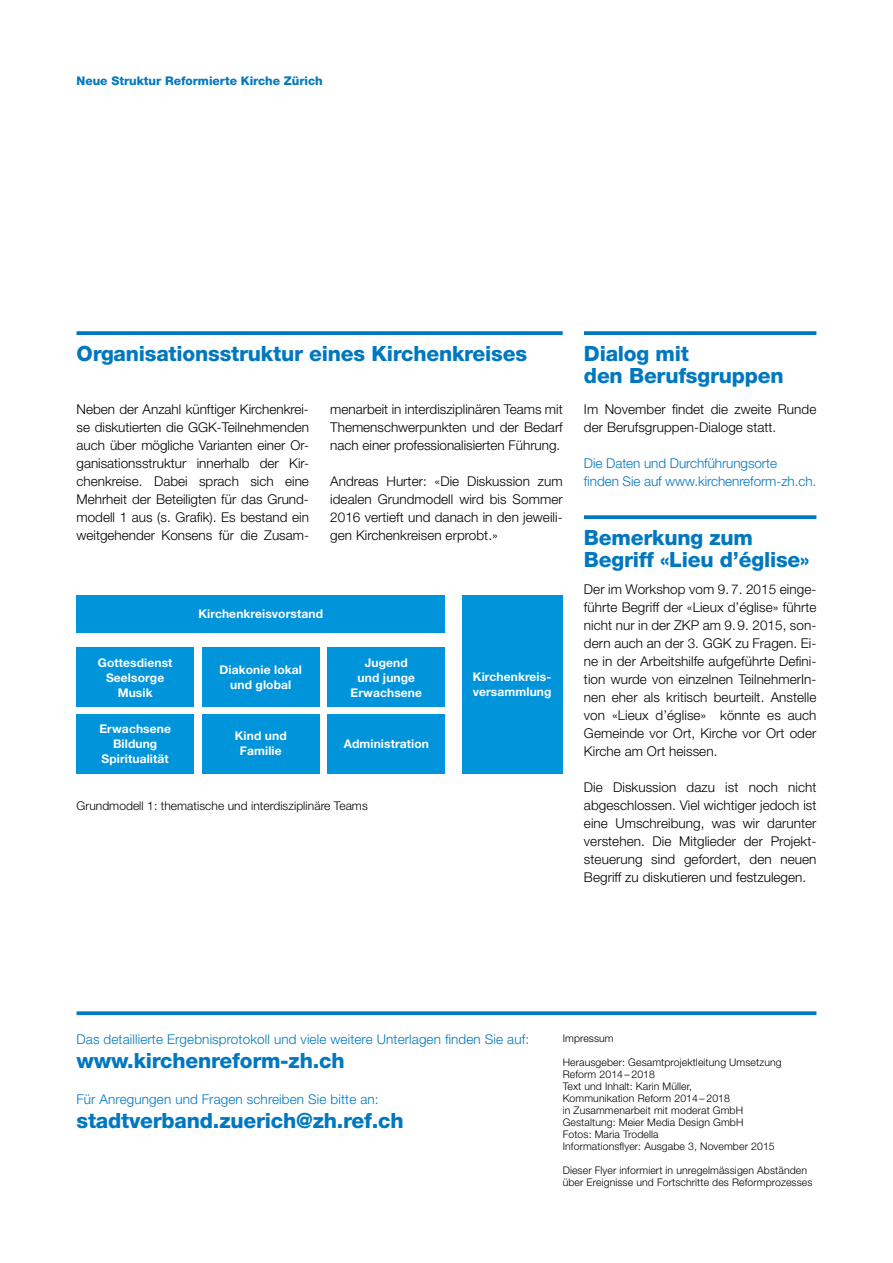
<style>
.page{position:relative;width:893px;height:1263px;background:#fff}
.page>*{position:absolute;margin:0;border:0;box-sizing:border-box;transform-origin:0 0}
.t1{font:800 21px/22.5px "Helvetica Neue LT Std";letter-spacing:-.01em;color:#0078bf}
.t2{font:300 13.5px/18px "Helvetica Neue LT Pro";letter-spacing:.005em;color:#000;text-align:justify}
.t3{font:300 13.5px/18px "Helvetica Neue LT Pro";letter-spacing:.01em;color:#0078bf}
.t4{font:700 12px/15px "Helvetica Neue LT Pro";letter-spacing:.01em;color:#fff;text-align:center}
.t5{font:300 12px "Helvetica Neue LT Pro";letter-spacing:.005em;color:#000}
.t6{font:800 12px "Helvetica Neue LT Std";color:#0078bf}
.t7{font:300 10.5px/12px "Helvetica Neue LT Pro";letter-spacing:.01em;color:#000}
</style>
<div class="page">
<svg style="left:77px;top:1011px;width:739px;height:4px;background:#1784c4"></svg>
<svg style="left:584px;top:331px;width:232px;height:4px"></svg>
<svg style="left:584px;top:515px;width:232px;height:4px"></svg>
<svg style="left:77px;top:331px;width:486px;height:4px;background:#0f80c2"></svg>
<div style="left:77px;top:595px;width:368px;height:37px;background:#0095db"></div>
<div style="left:77px;top:648px;width:117px;height:59px;background:#0095db"></div>
<div style="left:77px;top:714px;width:117px;height:59px;background:#0095db"></div>
<div style="left:202px;top:648px;width:117px;height:59px;background:#0095db"></div>
<div style="left:202px;top:714px;width:117px;height:59px;background:#0095db"></div>
<div style="left:328px;top:648px;width:117px;height:59px;background:#0095db"></div>
<div style="left:328px;top:714px;width:117px;height:59px;background:#0095db"></div>
<div style="left:462px;top:595px;width:100px;height:178px;background:#0095db"></div>
<p class="t6" style="left:77px;top:74px;width:248px">Neue Struktur Reformierte Kirche Zürich</p>
<h1 class="t1" style="left:77px;top:342px;width:452px">Organisationsstruktur eines Kirchenkreises</h1>
<p class="t2" style="left:77px;top:400px;width:234px">Neben der Anzahl künftiger Kirchenkrei&shy;se diskutierten die GGK-Teilnehmenden auch über mögliche Varianten einer Or&shy;ganisationsstruktur innerhalb der Kir&shy;chenkreise. Dabei sprach sich eine Mehrheit der Beteiligten für das Grund&shy;modell 1 aus (s. Grafik). Es bestand ein weitgehender Konsens für die Zusam-</p>
<p class="t2" style="left:330px;top:400px;width:234px">menarbeit in interdisziplinären Teams mit Themenschwerpunkten und der Bedarf nach einer professionalisierten Führung.</p>
<p class="t2" style="left:330px;top:472px;width:234px">Andreas Hurter: «Die Diskussion zum idealen Grundmodell wird bis Sommer 2016 vertieft und danach in den jeweili&shy;gen Kirchenkreisen erprobt.»</p>
<p class="t4" style="left:98px;top:654px;width:76px">Gottesdienst<br>Seelsorge<br>Musik</p>
<p class="t4" style="left:99px;top:721px;width:73px">Erwachsene<br>Bildung<br>Spiritualität</p>
<p class="t4" style="left:198px;top:606px;width:126px">Kirchenkreisvorstand</p>
<p class="t4" style="left:220px;top:662px;width:84px">Diakonie lokal und global</p>
<p class="t4" style="left:235px;top:728px;width:53px">Kind und<br>Familie</p>
<p class="t4" style="left:351px;top:654px;width:73px">Jugend<br>und junge<br>Erwachsene</p>
<p class="t4" style="left:344px;top:736px;width:87px">Administration</p>
<p class="t5" style="left:77px;top:798px;width:293px">Grundmodell 1: thematische und interdisziplinäre Teams</p>
<p class="t4" style="left:473px;top:669px;width:80px;text-align:left">Kirchenkreis&shy;versammlung</p>
<h1 class="t1" style="left:584px;top:342px;width:201px">Dialog mit<br>den Berufsgruppen</h1>
<p class="t2" style="left:584px;top:400px;width:234px">Im November findet die zweite Runde der Berufsgruppen-Dialoge statt.</p>
<p class="t3" style="left:584px;top:454px;width:234px">Die Daten und Durchführungsorte<br>finden Sie auf www.kirchenreform-zh.ch.</p>
<h1 class="t1" style="left:584px;top:526px;width:227px">Bemerkung zum<br>Begriff «Lieu d’église»</h1>
<p class="t2" style="left:584px;top:580px;width:234px">Der im Workshop vom 9.7. 2015 einge&shy;führte Begriff der «Lieux d’église» führte nicht nur in der ZKP am 9.9. 2015, son&shy;dern auch an der 3. GGK zu Fragen. Ei&shy;ne in der Arbeitshilfe aufgeführte Defini&shy;tion wurde von einzelnen TeilnehmerIn&shy;nen eher als kritisch beurteilt. Anstelle von «Lieux d’église» könnte es auch Gemeinde vor Ort, Kirche vor Ort oder Kirche am Ort heissen.</p>
<p class="t2" style="left:584px;top:778px;width:234px">Die Diskussion dazu ist noch nicht abgeschlossen. Viel wichtiger jedoch ist eine Umschreibung, was wir darunter verstehen. Die Mitglieder der Projekt&shy;steuerung sind gefordert, den neuen Begriff zu diskutieren und festzulegen.</p>
<p class="t3" style="left:77px;top:1030px;width:454px">Das detaillierte Ergebnisprotokoll und viele weitere Unterlagen finden Sie auf:</p>
<h1 class="t1" style="left:77px;top:1049px;width:270px">www.kirchenreform-zh.ch</h1>
<p class="t3" style="left:77px;top:1090px;width:304px">Für Anregungen und Fragen schreiben Sie bitte an:</p>
<h1 class="t1" style="left:77px;top:1109px;width:329px">stadtverband.zuerich@zh.ref.ch</h1>
<p class="t7" style="left:563px;top:1032px;width:52px">Impressum</p>
<p class="t7" style="left:563px;top:1056px;width:220px">Herausgeber: Gesamtprojektleitung Umsetzung Reform 2014 – 2018<br>Text und Inhalt: Karin Müller,<br>Kommunikation Reform 2014 – 2018<br>in Zusammenarbeit mit moderat GmbH Gestaltung: Meier Media Design GmbH<br>Fotos: Maria Trodella<br>Informationsflyer: Ausgabe 3, November 2015</p>
<p class="t7" style="left:563px;top:1164px;width:251px">Dieser Flyer informiert in unregelmässigen Abständen über Ereignisse und Fortschritte des Reformprozesses</p>
</div>
